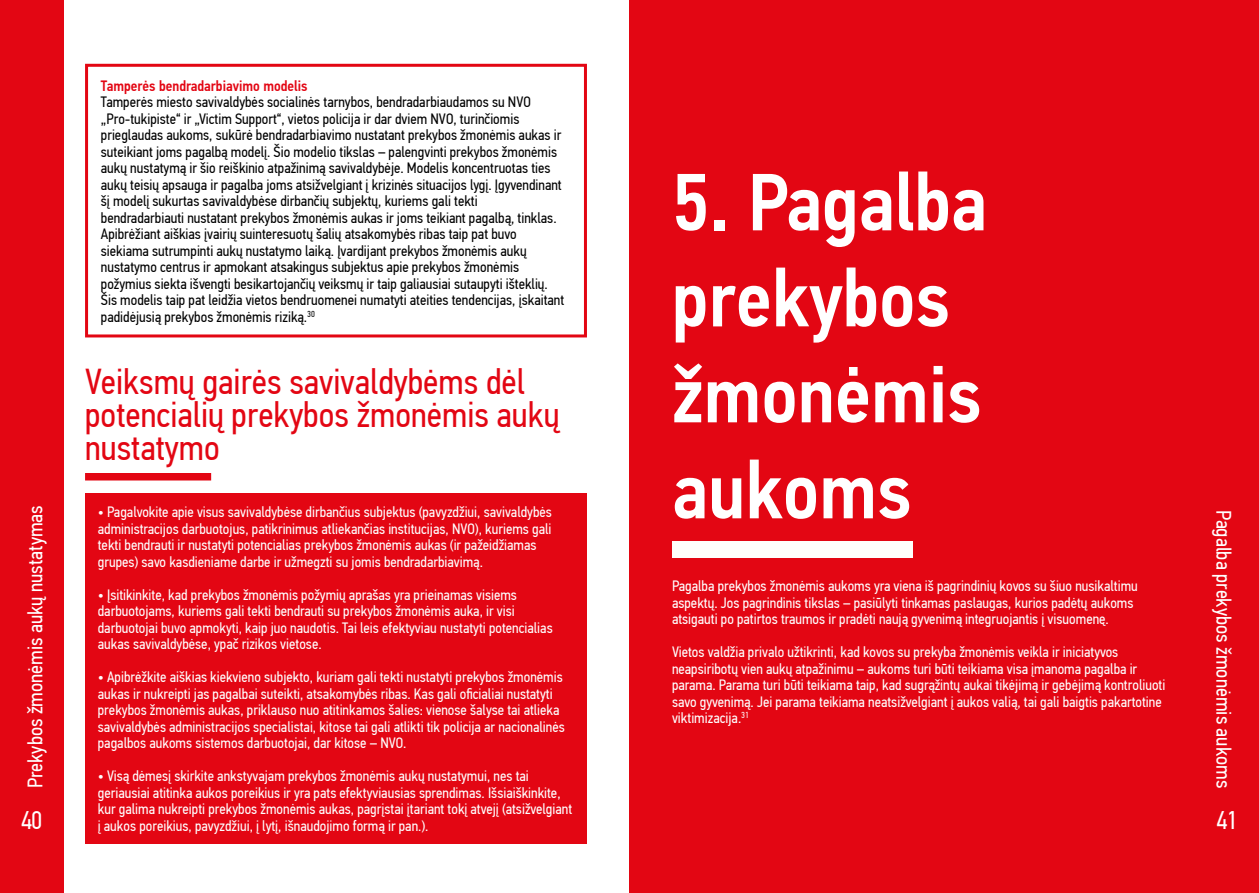
<style>
.page{position:relative;width:1259px;height:893px;background:#fff}
.page>*{position:absolute;margin:0;border:0;box-sizing:border-box;transform-origin:0 0}
.t1{font:500 81px/96px "PF Din Text Cond Pro";color:#fff}
.t2{font:36px/33px "PF Din Text Cond Pro";color:#e30613}
.t3{font:25.5px "PF Din Text Cond Pro";color:#fff}
.t4{font:21px "PF Din Text Cond Pro";color:#fff}
.t5{font:15px/16.5px "PF Din Text Cond Pro";color:#fff}
.t6{font:15px/16.5px "PF Din Text Cond Pro";color:#000}
.t7{font:500 15px "PF Din Text Cond Pro";color:#e30613}
</style>
<div class="page">
<div style="left:1195px;top:0;width:64px;height:893px;background:#e30613"></div>
<div style="left:0;top:0;width:64px;height:893px;background:#e30613"></div>
<div style="left:85px;top:64px;width:502px;height:273px;border:3px solid #e30613"></div>
<div style="left:85px;top:493px;width:502px;height:350px;background:#e30613"></div>
<div style="left:85px;top:473px;width:126px;height:7px;background:#e30613"></div>
<div style="left:629px;top:0;width:568px;height:893px;background:#e30613"></div>
<div style="left:672px;top:541px;width:240px;height:16px;background:#fffffc"></div>
<h3 class="t4" style="left:23px;top:788px;width:285px;rotate:-90deg">Prekybos žmonėmis aukų nustatymas</h3>
<h3 class="t3" style="left:21px;top:805px;width:23px">40</h3>
<p class="t7" style="left:101px;top:77px;width:208px">Tamperės bendradarbiavimo modelis</p>
<p class="t6" style="left:101px;top:94px;width:465px">Tamperės miesto savivaldybės socialinės tarnybos, bendradarbiaudamos su NVO „Pro-tukipiste“ ir „Victim Support“, vietos policija ir dar dviem NVO, turinčiomis prieglaudas aukoms, sukūrė bendradarbiavimo nustatant prekybos žmonėmis aukas ir suteikiant joms pagalbą modelį. Šio modelio tikslas – palengvinti prekybos žmonėmis aukų nustatymą ir šio reiškinio atpažinimą savivaldybėje. Modelis koncentruotas ties aukų teisių apsauga ir pagalba joms atsižvelgiant į krizinės situacijos lygį. Įgyvendinant šį modelį sukurtas savivaldybėse dirbančių subjektų, kuriems gali tekti bendradarbiauti nustatant prekybos žmonėmis aukas ir joms teikiant pagalbą, tinklas.<br>Apibrėžiant aiškias įvairių suinteresuotų šalių atsakomybės ribas taip pat buvo siekiama sutrumpinti aukų nustatymo laiką. Įvardijant prekybos žmonėmis aukų nustatymo centrus ir apmokant atsakingus subjektus apie prekybos žmonėmis požymius siekta išvengti besikartojančių veiksmų ir taip galiausiai sutaupyti išteklių.<br>Šis modelis taip pat leidžia vietos bendruomenei numatyti ateities tendencijas, įskaitant padidėjusią prekybos žmonėmis riziką.<sup>30</sup></p>
<h2 class="t2" style="left:85px;top:365px;width:476px">Veiksmų gairės savivaldybėms dėl potencialių prekybos žmonėmis aukų nustatymo</h2>
<p class="t5" style="left:98px;top:504px;width:455px">• Pagalvokite apie visus savivaldybėse dirbančius subjektus (pavyzdžiui, savivaldybės administracijos darbuotojus, patikrinimus atliekančias institucijas, NVO), kuriems gali tekti bendrauti ir nustatyti potencialias prekybos žmonėmis aukas (ir pažeidžiamas grupes) savo kasdieniame darbe ir užmegzti su jomis bendradarbiavimą.</p>
<p class="t5" style="left:98px;top:586px;width:456px">• Įsitikinkite, kad prekybos žmonėmis požymių aprašas yra prieinamas visiems darbuotojams, kuriems gali tekti bendrauti su prekybos žmonėmis auka, ir visi darbuotojai buvo apmokyti, kaip juo naudotis. Tai leis efektyviau nustatyti potencialias aukas savivaldybėse, ypač rizikos vietose.</p>
<p class="t5" style="left:98px;top:669px;width:468px">• Apibrėžkite aiškias kiekvieno subjekto, kuriam gali tekti nustatyti prekybos žmonėmis aukas ir nukreipti jas pagalbai suteikti, atsakomybės ribas. Kas gali oficialiai nustatyti prekybos žmonėmis aukas, priklauso nuo atitinkamos šalies: vienose šalyse tai atlieka savivaldybės administracijos specialistai, kitose tai gali atlikti tik policija ar nacionalinės pagalbos aukoms sistemos darbuotojai, dar kitose – NVO.</p>
<p class="t5" style="left:98px;top:768px;width:476px">• Visą dėmesį skirkite ankstyvajam prekybos žmonėmis aukų nustatymui, nes tai geriausiai atitinka aukos poreikius ir yra pats efektyviausias sprendimas. Išsiaiškinkite, kur galima nukreipti prekybos žmonėmis aukas, pagrįstai įtariant tokį atvejį (atsižvelgiant į aukos poreikius, pavyzdžiui, į lytį, išnaudojimo formą ir pan.).</p>
<h1 class="t1" style="left:672px;top:155px;width:316px">5. Pagalba prekybos žmonėmis aukoms</h1>
<p class="t5" style="left:672px;top:578px;width:467px">Pagalba prekybos žmonėmis aukoms yra viena iš pagrindinių kovos su šiuo nusikaltimu aspektų. Jos pagrindinis tikslas – pasiūlyti tinkamas paslaugas, kurios padėtų aukoms atsigauti po patirtos traumos ir pradėti naują gyvenimą integruojantis į visuomenę.</p>
<p class="t5" style="left:672px;top:644px;width:495px">Vietos valdžia privalo užtikrinti, kad kovos su prekyba žmonėmis veikla ir iniciatyvos neapsiribotų vien aukų atpažinimu – aukoms turi būti teikiama visa įmanoma pagalba ir parama. Parama turi būti teikiama taip, kad sugrąžintų aukai tikėjimą ir gebėjimą kontroliuoti savo gyvenimą. Jei parama teikiama neatsižvelgiant į aukos valią, tai gali baigtis pakartotine viktimizacija.<sup>31</sup></p>
<h3 class="t4" style="left:1236px;top:510px;width:280px;rotate:90deg">Pagalba prekybos žmonėmis aukoms</h3>
<h3 class="t3" style="left:1216px;top:805px;width:23px">41</h3>
</div>
